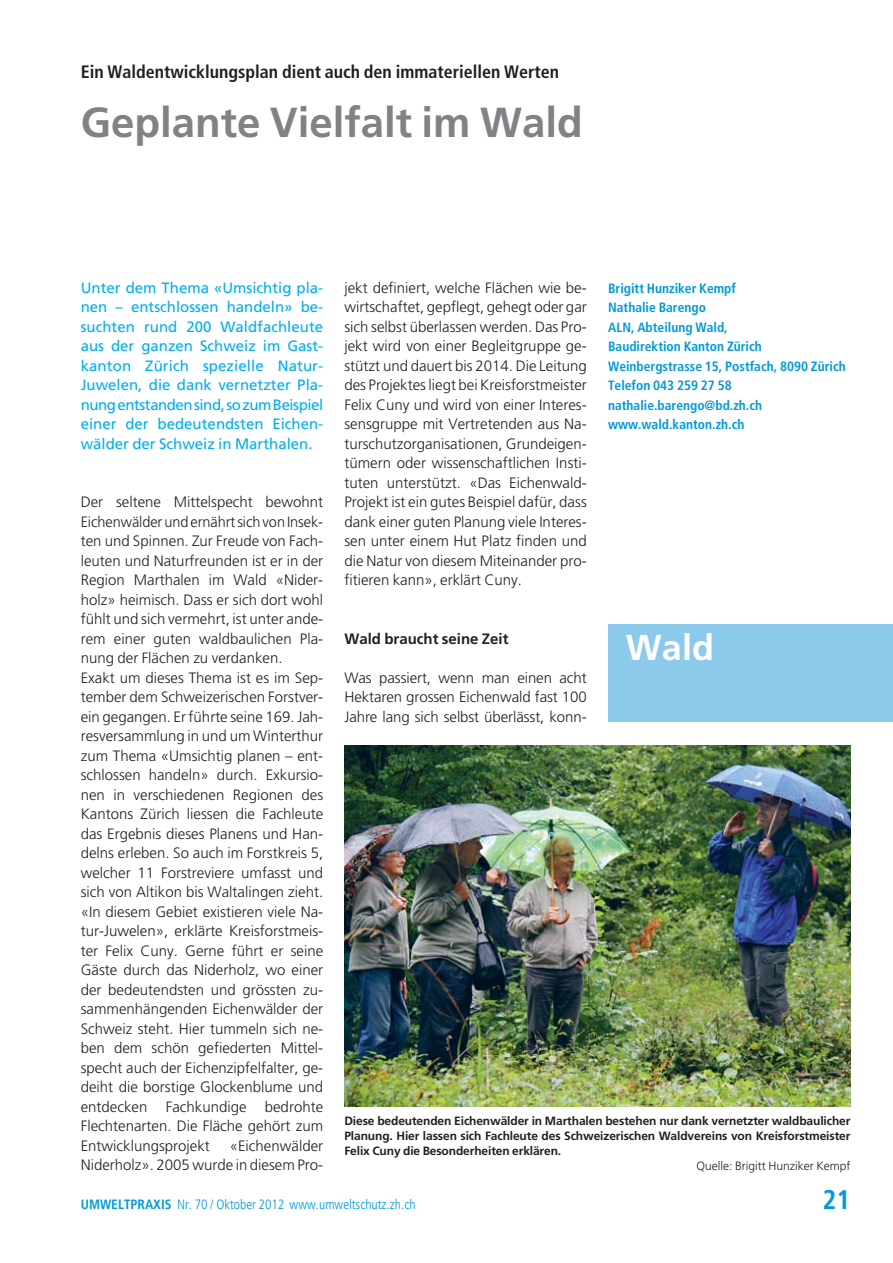
<style>
.page{position:relative;width:893px;height:1263px;background:#fff}
.page>*{position:absolute;margin:0;border:0;box-sizing:border-box;transform-origin:0 0}
.t1{font:700 42px "Frutiger LT Std";color:#808285}
.t2{font:700 36px "Frutiger LT Std";color:#fff}
.t3{font:700 condensed 27px "Frutiger LT Std";color:#0099d9}
.t4{font:700 condensed 18px "Frutiger LT Std";color:#231f20}
.t5{font:300 15px/19.5px "Frutiger LT Std";color:#231f20;text-align:justify}
.t6{font:15px/19.5px "Frutiger LT Std";color:#00aeef;text-align:justify}
.t7{font:700 15px "Frutiger LT Std";color:#231f20}
.t8{font:700 condensed 13.5px/19.5px "Frutiger LT Std";color:#0099d9}
.t9{font:300 condensed 13.5px "Frutiger LT Std";color:#0099d9}
.t10{font:700 12px/15px "Frutiger LT Std";letter-spacing:-.01em;color:#231f20;text-align:justify}
.t11{font:300 12px "Frutiger LT Std";color:#231f20}
.s1{font-weight:700}
</style>
<div class="page">
<div style="left:608px;top:624px;width:285px;height:97px;background:#8ccaec"></div>
<img style="left:344px;top:745px;width:506px;height:362px">
<p class="t4" style="left:81px;top:60px;width:480px">Ein Waldentwicklungsplan dient auch den immateriellen Werten</p>
<h1 class="t1" style="left:81px;top:96px;width:503px">Geplante Vielfalt im Wald</h1>
<p class="t6" style="left:81px;top:277px;width:244px">Unter dem Thema «Umsichtig pla&shy;nen – entschlossen handeln» be&shy;suchten rund 200 Waldfachleute aus der ganzen Schweiz im Gast&shy;kanton Zürich spezielle Natur-Juwelen, die dank vernetzter Pla&shy;nung entstanden sind, so zum Beispiel einer der bedeutendsten Eichen&shy;wälder der Schweiz in Marthalen.</p>
<p class="t5" style="left:81px;top:493px;width:244px;text-align:left">Der seltene Mittelspecht bewohnt Eichenwälder und ernährt sich von Insek&shy;ten und Spinnen. Zur Freude von Fach&shy;leuten und Naturfreunden ist er in der Region Marthalen im Wald «Nider&shy;holz» heimisch. Dass er sich dort wohl fühlt und sich vermehrt, ist unter ande&shy;rem einer guten waldbaulichen Pla&shy;nung der Flächen zu verdanken.<br>Exakt um dieses Thema ist es im Sep&shy;tember dem Schweizerischen Forstver&shy;ein gegangen. Er führte seine 169. Jah&shy;resversammlung in und um Winterthur zum Thema «Umsichtig planen – ent&shy;schlossen handeln» durch. Exkursio&shy;nen in verschiedenen Regionen des Kantons Zürich liessen die Fachleute das Ergebnis dieses Planens und Han&shy;delns erleben. So auch im Forstkreis 5, welcher 11 Forstreviere umfasst und sich von Altikon bis Waltalingen zieht. «In diesem Gebiet existieren viele Na&shy;tur-Juwelen», erklärte Kreisforstmeis - ter Felix Cuny. Gerne führt er seine Gäste durch das Niderholz, wo einer der bedeutendsten und grössten zu&shy;sammenhängenden Eichenwälder der Schweiz steht. Hier tummeln sich ne&shy;ben dem schön gefiederten Mittel&shy;specht auch der Eichenzipfelfalter, ge&shy;deiht die borstige Glockenblume und entdecken Fachkundige bedrohte Flechtenarten. Die Fläche gehört zum Entwicklungsprojekt</p>
<p class="t5" style="left:81px;top:1137px;width:244px;text-align:right">«Eichenwälder<br>Niderholz». 2005 wurde in diesem Pro-</p>
<p class="t5" style="left:344px;top:279px;width:244px">jekt definiert, welche Flächen wie be&shy;wirtschaftet, gepflegt, gehegt oder gar sich selbst überlassen werden. Das Pro&shy;jekt wird von einer Begleitgruppe ge&shy;stützt und dauert bis 2014. Die Leitung des Projektes liegt bei Kreisforstmeister Felix Cuny und wird von einer Interes&shy;sensgruppe mit Vertretenden aus Na&shy;turschutzorganisationen, Grundeigen - tümern oder wissenschaftlichen Insti&shy;tuten unterstützt. «Das Eichenwald-Projekt ist ein gutes Beispiel dafür, dass dank einer guten Planung viele Interes&shy;sen unter einem Hut Platz finden und die Natur von diesem Miteinander pro&shy;fitieren kann», erklärt Cuny.</p>
<p class="t7" style="left:344px;top:629px;width:166px">Wald braucht seine Zeit</p>
<p class="t5" style="left:344px;top:669px;width:244px">Was passiert, wenn man einen acht Hektaren grossen Eichenwald fast 100<br>Jahre lang sich selbst überlässt, konn-</p>
<p class="t8" style="left:608px;top:278px;width:239px">Brigitt Hunziker Kempf<br>Nathalie Barengo<br>ALN, Abteilung Wald,<br>Baudirektion Kanton Zürich<br>Weinbergstrasse 15, Postfach, 8090 Zürich<br>Telefon 043 259 27 58 nathalie.barengo@bd.zh.ch www.wald.kanton.zh.ch</p>
<h2 class="t2" style="left:626px;top:625px;width:90px">Wald</h2>
<p class="t10" style="left:344px;top:1113px;width:507px">Diese bedeutenden Eichenwälder in Marthalen bestehen nur dank vernetzter waldbaulicher Planung. Hier lassen sich Fachleute des Schweizerischen Waldvereins von Kreisforstmeister Felix Cuny die Besonderheiten erklären.</p>
<p class="t11" style="left:696px;top:1158px;width:156px">Quelle: Brigitt Hunziker Kempf</p>
<p class="t9" style="left:81px;top:1196px;width:336px"><span class="s1">UMWELTPRAXIS</span> Nr. 70 / Oktober 2012 www.umweltschutz.zh.ch</p>
<h3 class="t3" style="left:822px;top:1183px;width:30px">21</h3>
</div>
